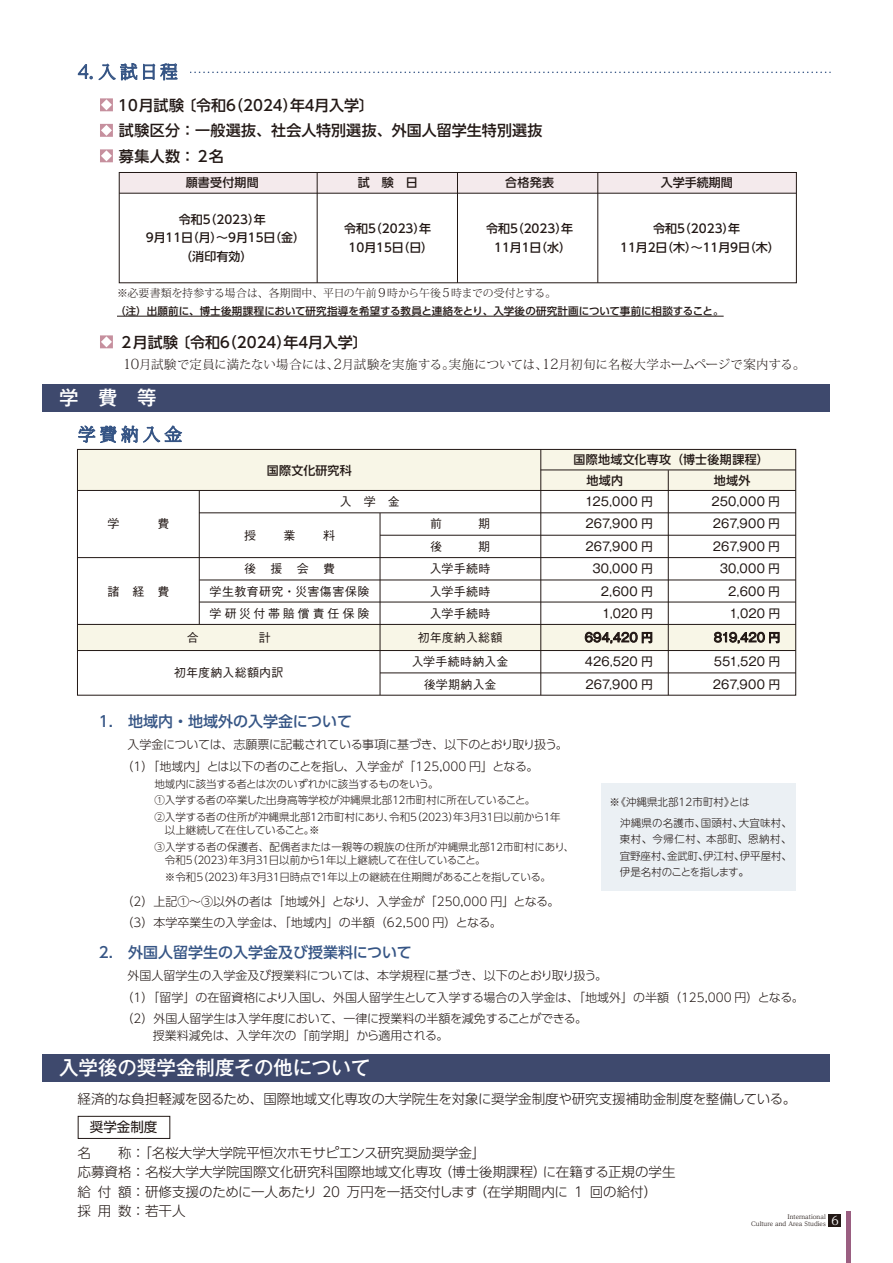
<style>
.page{position:relative;width:893px;height:1263px;background:#fff}
.page>*{position:absolute;margin:0;border:0;box-sizing:border-box;transform-origin:0 0}
.t1{font:500 19.5px "Gothic MB101 Pro";color:#fff}
.t2{font:300 18px "UD Reimin Pro";color:#365585}
.t3{font:500 15px/25.5px "UD Shin Go Pr 6";color:#221815}
.t4{font:500 15px "UD Shin Go Pr 6";color:#365585}
.t5{font:300 13.5px/19.5px "UD Shin Go Pr 6";color:#221815}
.t6{font:13.5px "UD Shin Go Pr 6";color:#221815}
.t7{font:300 12.3px "Koz Min Pro";letter-spacing:.015em;color:#221815}
.t8{font:300 12px/21px "UD Shin Go Pr 6";color:#221815}
.t9{font:12px/22.4px "Gothic MB101 Pro";letter-spacing:.015em;color:#221815;text-align:justify}
.t10{font:500 12px/18.8px "UD Shin Go Pr 6";color:#221815;text-align:center}
.t11{font:300 12px/22.5px "UD Shin Go Pr 6";letter-spacing:-.025em;color:#221815}
.t12{font:500 12px "Gothic BBB Pro";letter-spacing:.025em;color:#221815}
.t13{font:500 12px/22px "Gothic BBB Pro";letter-spacing:.125em;color:#221815}
.t14{font:500 12px/20.5px "UD Shin Go Pr 6";letter-spacing:.03em;color:#221815}
.t15{font:300 10.8px "Koz Min Pro";letter-spacing:-.005em;color:#221815}
.t16{font:300 10.5px/16.5px "UD Shin Go Pr 6";letter-spacing:-.02em;color:#221815}
.t17{font:300 10.5px/16.5px "UD Shin Go Pr 6";letter-spacing:-.04em;color:#221815}
.t18{font:300 10.5px/16.5px "UD Shin M Go Pro";color:#221815}
.t19{font:500 10.5px "UD Shin Go Pr 6";letter-spacing:.005em;color:#221815}
.t20{font:300 10.5px/16.5px "UD Shin Go Pr 6";color:#221815}
.t21{font:6px/7.5px "UD Reimin Pro";color:#221815}
.s1{font-size:12.3px}
.s2{font-family:"UD Reimin Pro";font-size:12px}
.s3{font-weight:200;font-size:14.1px}
</style>
<div class="page">
<div style="left:846px;top:1212px;width:5px;height:51px;background:#9a5e81"></div>
<div style="left:829px;top:1214px;width:12px;height:12px;background:#221815"></div>
<div style="left:42px;top:1054px;width:788px;height:28px;background:#3e496d"></div>
<svg style="left:78px;top:63px;width:59px;height:17px"></svg>
<svg style="left:143px;top:63px;width:35px;height:17px"></svg>
<svg style="left:100px;top:98px;width:13px;height:13px"></svg>
<svg style="left:100px;top:124px;width:13px;height:13px"></svg>
<svg style="left:100px;top:149px;width:13px;height:13px"></svg>
<svg style="left:100px;top:335px;width:13px;height:13px"></svg>
<svg style="left:191px;top:72px;width:640px;height:1px"></svg>
<div style="left:78px;top:1116px;width:92px;height:23px;border:1px solid #221815"></div>
<div style="left:601px;top:783px;width:195px;height:108px;background:#ebf0f4"></div>
<hr style="left:117px;top:316px;width:607px;height:1px;background:#221815">
<div style="left:42px;top:384px;width:788px;height:28px;background:#3e496d"></div>
<svg style="left:78px;top:425px;width:104px;height:18px"></svg>
<div style="left:77px;top:449px;width:719px;height:42px;background:#f8f6e7"></div>
<div style="left:77px;top:624px;width:719px;height:26px;background:#f8f6e7"></div>
<div style="left:77px;top:449px;width:719px;height:246px;border:1px solid #221815"></div>
<hr style="left:541px;top:470px;width:255px;height:1px;background:#221815">
<hr style="left:77px;top:490px;width:719px;height:1px;background:#221815">
<hr style="left:668px;top:470px;width:1px;height:225px;background:#221815">
<hr style="left:541px;top:449px;width:1px;height:246px;background:#221815">
<hr style="left:380px;top:513px;width:1px;height:182px;background:#221815">
<hr style="left:199px;top:490px;width:1px;height:134px;background:#221815">
<hr style="left:199px;top:513px;width:597px;height:1px;background:#221815">
<hr style="left:380px;top:535px;width:416px;height:1px;background:#221815">
<hr style="left:77px;top:557px;width:719px;height:1px;background:#221815">
<hr style="left:199px;top:602px;width:597px;height:1px;background:#221815">
<hr style="left:199px;top:580px;width:597px;height:1px;background:#221815">
<hr style="left:77px;top:624px;width:719px;height:1px;background:#221815">
<hr style="left:77px;top:650px;width:719px;height:1px;background:#221815">
<hr style="left:380px;top:673px;width:416px;height:1px;background:#221815">
<svg style="left:714px;top:632px;width:65px;height:12px"></svg>
<svg style="left:585px;top:632px;width:67px;height:12px"></svg>
<div style="left:119px;top:172px;width:677px;height:21px;background:#f4eaec"></div>
<div style="left:119px;top:172px;width:678px;height:111px;border:1px solid #221815"></div>
<hr style="left:119px;top:193px;width:677px;height:1px;background:#221815">
<hr style="left:317px;top:172px;width:1px;height:111px;background:#221815">
<hr style="left:457px;top:172px;width:1px;height:111px;background:#221815">
<hr style="left:598px;top:172px;width:1px;height:111px;background:#221815">
<h2 class="t2" style="left:78px;top:57px;width:102px">4. 入試日程</h2>
<p class="t3" style="left:115px;top:92px;width:429px">１０月試験 〔令和6（2024）年４月入学〕<br>試験区分：一般選抜、社会人特別選抜、外国人留学生特別選抜募集人数：２名</p>
<p class="t10" style="left:186px;top:173px;width:75px">願書受付期間</p>
<p class="t10" style="left:179px;top:209px;width:89px">令和5（2023）年</p>
<p class="t10" style="left:146px;top:228px;width:161px">9月11日（月）～9月15日（金）</p>
<p class="t10" style="left:180px;top:247px;width:79px">（消印有効）　</p>
<p class="t10" style="left:358px;top:173px;width:61px">試　験　日</p>
<p class="t10" style="left:505px;top:173px;width:51px">合格発表</p>
<p class="t10" style="left:661px;top:173px;width:73px">入学手続期間</p>
<p class="t10" style="left:344px;top:219px;width:90px">令和5（2023）年<br>10月15日（日）</p>
<p class="t10" style="left:486px;top:219px;width:89px">令和5（2023）年<br>11月1日（水）</p>
<p class="t10" style="left:620px;top:219px;width:161px">令和5（2023）年<br>11月2日（木）～11月9日（木）</p>
<p class="t15" style="left:117px;top:286px;width:441px">※必要書類を持参する場合は、各期間中、平日の午前<span class="s1">９</span>時から午後<span class="s1">５</span>時までの受付とする。</p>
<p class="t19" style="left:115px;top:303px;width:610px">（注）出願前に、博士後期課程において研究指導を希望する教員と連絡をとり、入学後の研究計画について事前に相談すること。</p>
<p class="t3" style="left:119px;top:329px;width:250px">２月試験 〔令和６（2024）年４月入学〕</p>
<p class="t7" style="left:99px;top:356px;width:708px"><span class="s2">　　</span><span class="s3">10</span>月試験で定員に満たない場合には、<span class="s3">2</span>月試験を実施する。実施については、<span class="s3">12</span>月初旬に名桜大学ホームページで案内する。</p>
<h1 class="t1" style="left:59px;top:381px;width:99px">学　費　等</h1>
<p class="t12" style="left:108px;top:514px;width:13px">学</p>
<p class="t12" style="left:157px;top:514px;width:13px">費</p>
<p class="t12" style="left:108px;top:581px;width:63px">諸経費</p>
<p class="t10" style="left:267px;top:461px;width:86px">国際文化研究科</p>
<p class="t14" style="left:586px;top:449px;width:184px;text-indent:-13px">国際地域文化専攻（博士後期課程）地域内</p>
<p class="t10" style="left:714px;top:470px;width:38px">地域外</p>
<p class="t12" style="left:340px;top:492px;width:61px">入　学　金</p>
<p class="t9" style="left:585px;top:489px;width:69px">125,000 円</p>
<p class="t9" style="left:711px;top:489px;width:70px">250,000 円</p>
<p class="t9" style="left:586px;top:511px;width:69px">267,900 円</p>
<p class="t9" style="left:713px;top:511px;width:69px">267,900 円</p>
<p class="t9" style="left:586px;top:533px;width:69px">267,900 円</p>
<p class="t9" style="left:713px;top:533px;width:69px">267,900 円</p>
<p class="t12" style="left:430px;top:559px;width:62px">入学手続時</p>
<p class="t9" style="left:592px;top:555px;width:62px">30,000 円</p>
<p class="t9" style="left:728px;top:555px;width:54px;text-indent:-8px">30,000 円2,600 円1,020 円</p>
<p class="t12" style="left:244px;top:526px;width:13px">授</p>
<p class="t12" style="left:283px;top:526px;width:13px">業</p>
<p class="t12" style="left:323px;top:526px;width:13px">料</p>
<p class="t12" style="left:244px;top:559px;width:92px">後援会費</p>
<p class="t13" style="left:210px;top:578px;width:161px">学生教育研究・災害傷害保険学研災付帯賠償責任保険</p>
<p class="t12" style="left:430px;top:581px;width:62px">入学手続時</p>
<p class="t9" style="left:601px;top:578px;width:54px">2,600 円</p>
<p class="t12" style="left:430px;top:603px;width:62px">入学手続時</p>
<p class="t9" style="left:602px;top:600px;width:52px">1,020 円</p>
<p class="t12" style="left:418px;top:628px;width:86px">初年度納入総額</p>
<p class="t9" style="left:585px;top:624px;width:70px">694,420 円</p>
<p class="t9" style="left:714px;top:624px;width:68px">819,420 円</p>
<p class="t12" style="left:174px;top:663px;width:111px">初年度納入総額内訳</p>
<p class="t12" style="left:412px;top:652px;width:98px">入学手続時納入金</p>
<p class="t9" style="left:585px;top:649px;width:70px">426,520 円</p>
<p class="t9" style="left:714px;top:649px;width:68px">551,520 円</p>
<p class="t12" style="left:424px;top:674px;width:74px">後学期納入金</p>
<p class="t9" style="left:586px;top:671px;width:69px">267,900 円</p>
<p class="t9" style="left:713px;top:671px;width:69px">267,900 円</p>
<p class="t4" style="left:99px;top:709px;width:255px">1.　地域内・地域外の入学金について</p>
<p class="t11" style="left:121px;top:732px;width:448px;text-indent:6px">入学金については、志願票に記載されている事項に基づき、以下のとおり取り扱う。（1）「地域内」とは以下の者のことを指し、入学金が「125,000 円」となる。</p>
<p class="t16" style="left:154px;top:775px;width:408px">地域内に該当する者とは次のいずれかに該当するものをいう。<br>①入学する者の卒業した出身高等学校が沖縄県北部１２市町村に所在していること。<br>②入学する者の住所が沖縄県北部１２市町村にあり、令和5（２０２3）年３月３１日以前から１年</p>
<p class="t20" style="left:154px;top:822px;width:421px;text-indent:10px">以上継続して在住していること。※<br>③入学する者の保護者、配偶者または一親等の親族の住所が沖縄県北部１２市町村にあり、</p>
<p class="t17" style="left:154px;top:852px;width:398px">　令和5（２０２3）年３月３１日以前から１年以上継続して在住していること。<br>　※令和5（２０２3）年３月３１日時点で１年以上の継続在住期間があることを指している。</p>
<p class="t8" style="left:121px;top:891px;width:439px">（2）上記①～③以外の者は「地域外」となり、入学金が「250,000 円」となる。（3）本学卒業生の入学金は、「地域内」の半額（62,500 円）となる。</p>
<p class="t4" style="left:99px;top:940px;width:314px">2.　外国人留学生の入学金及び授業料について</p>
<p class="t8" style="left:121px;top:963px;width:684px;line-height:22.5px;text-indent:6px">外国人留学生の入学金及び授業料については、本学規程に基づき、以下のとおり取り扱う。<br>（1）「留学」の在留資格により入国し、外国人留学生として入学する場合の入学金は、「地域外」の半額（125,000 円）となる。</p>
<p class="t8" style="left:153px;top:1010px;width:436px;line-height:16.5px;text-indent:-32px">（2）外国人留学生は入学年度において、一律に授業料の半額を減免することができる。授業料減免は、入学年次の「前学期」から適用される。</p>
<p class="t18" style="left:620px;top:790px;width:173px;line-height:21px;text-indent:-11px">※《沖縄県北部12市町村》とは<br>沖縄県の名護市、国頭村、大宜味村、</p>
<p class="t18" style="left:620px;top:830px;width:174px;text-align:justify">東村、今帰仁村、本部町、恩納村、宜野座村、金武町、伊江村、伊平屋村、伊是名村のことを指します。</p>
<h1 class="t1" style="left:59px;top:1052px;width:313px">入学後の奨学金制度その他について</h1>
<p class="t5" style="left:78px;top:1089px;width:720px">経済的な負担軽減を図るため、国際地域文化専攻の大学院生を対象に奨学金制度や研究支援補助金制度を整備している。</p>
<p class="t6" style="left:90px;top:1116px;width:69px">奨学金制度</p>
<p class="t5" style="left:78px;top:1142px;width:600px">名　　称：「名桜大学大学院平恒次ホモサピエンス研究奨励奨学金」<br>応募資格：名桜大学大学院国際文化研究科国際地域文化専攻（博士後期課程）に在籍する正規の学生給付額：研修支援のために一人あたり 20 万円を一括交付します（在学期間内に 1 回の給付）<br>採用数：若干人</p>
<p class="t21" style="left:751px;top:1212px;width:89px;text-indent:36px">International<br>Culture and Area Studies <sup>6</sup></p>
</div>
